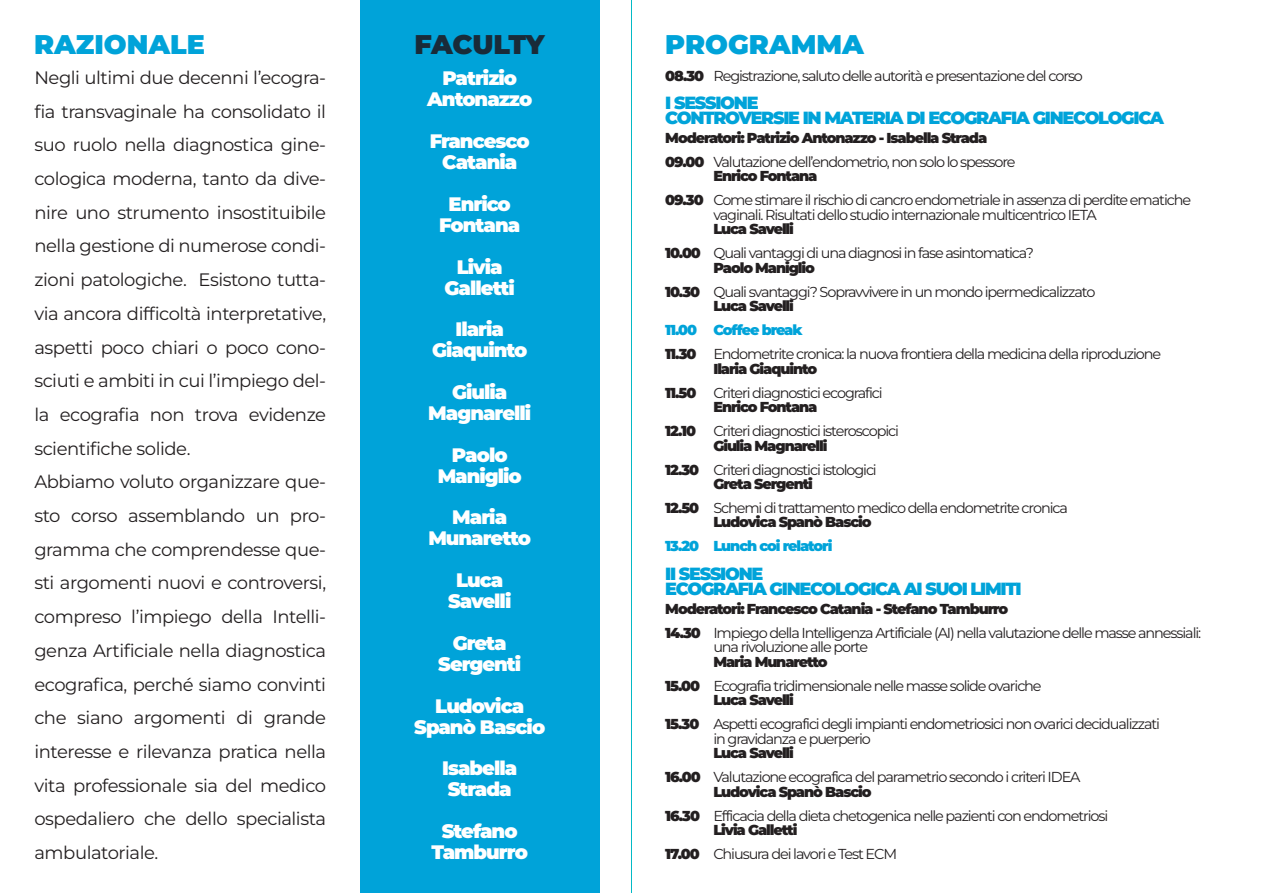
<style>
.page{position:relative;width:1263px;height:893px;background:#fff}
.page>*{position:absolute;margin:0;border:0;box-sizing:border-box;transform-origin:0 0}
.t1{font:900 27px "Montserrat";color:#00a3d9}
.t2{font:900 27px "Montserrat";letter-spacing:-.015em;color:#192b39}
.t3{font:900 19.5px "Montserrat";letter-spacing:-.05em;color:#fff}
.t4{font:18px/33.8px "Montserrat";letter-spacing:-.025em;color:#231f20;text-align:justify}
.t5{font:900 17.55px "Montserrat";letter-spacing:-.075em;color:#00a3d9}
.t6{font:14.4px "Montserrat";letter-spacing:-.075em;color:#231f20}
.t7{font:900 14.4px "Montserrat";letter-spacing:-.075em;color:#231f20}
.t8{font:900 14.4px "Montserrat";letter-spacing:-.075em;color:#00a3d9}
.s1{font-weight:900}
</style>
<div class="page">
<div style="left:360px;top:0;width:239px;height:893px;background:#00a3d9"></div>
<hr style="left:631px;top:0;width:1px;height:893px;background:#03bac6">
<p class="t1" style="left:34px;top:26px;width:173px">RAZIONALE</p>
<p class="t1" style="left:665px;top:26px;width:200px">PROGRAMMA</p>
<p class="t2" style="left:414px;top:26px;width:132px">FACULTY</p>
<p class="t4" style="left:34px;top:60px;width:293px">Negli ultimi due decenni l’ecogra&shy;fia transvaginale ha consolidato il suo ruolo nella diagnostica gine&shy;cologica moderna, tanto da dive&shy;nire uno strumento insostituibile nella gestione di numerose condi&shy;zioni patologiche. Esistono tutta&shy;via ancora difficoltà interpretative, aspetti poco chiari o poco cono&shy;sciuti e ambiti in cui l’impiego del&shy;la ecografia non trova evidenze scientifiche solide.</p>
<p class="t4" style="left:34px;top:465px;width:293px">Abbiamo voluto organizzare que&shy;sto corso assemblando un pro&shy;gramma che comprendesse que&shy;sti argomenti nuovi e controversi, compreso l’impiego della Intelli&shy;genza Artificiale nella diagnostica ecografica, perché siamo convinti che siano argomenti di grande interesse e rilevanza pratica nella vita professionale sia del medico ospedaliero che dello specialista ambulatoriale.</p>
<p class="t3" style="left:442px;top:66px;width:76px">Patrizio</p>
<p class="t3" style="left:427px;top:86px;width:107px">Antonazzo</p>
<p class="t3" style="left:430px;top:128px;width:101px">Francesco</p>
<p class="t3" style="left:442px;top:149px;width:77px">Catania</p>
<p class="t3" style="left:449px;top:191px;width:64px">Enrico</p>
<p class="t3" style="left:439px;top:212px;width:83px">Fontana</p>
<p class="t3" style="left:457px;top:254px;width:47px">Livia</p>
<p class="t3" style="left:445px;top:275px;width:72px">Galletti</p>
<p class="t3" style="left:455px;top:316px;width:50px">Ilaria</p>
<p class="t3" style="left:432px;top:337px;width:97px">Giaquinto</p>
<p class="t3" style="left:452px;top:379px;width:57px">Giulia</p>
<p class="t3" style="left:428px;top:400px;width:105px">Magnarelli</p>
<p class="t3" style="left:452px;top:442px;width:57px">Paolo</p>
<p class="t3" style="left:438px;top:463px;width:86px">Maniglio</p>
<p class="t3" style="left:452px;top:505px;width:56px">Maria</p>
<p class="t3" style="left:428px;top:525px;width:104px">Munaretto</p>
<p class="t3" style="left:456px;top:567px;width:49px">Luca</p>
<p class="t3" style="left:448px;top:588px;width:65px">Savelli</p>
<p class="t3" style="left:453px;top:630px;width:56px">Greta</p>
<p class="t3" style="left:438px;top:651px;width:85px">Sergenti</p>
<p class="t3" style="left:435px;top:693px;width:90px">Ludovica</p>
<p class="t3" style="left:414px;top:714px;width:133px">Spanò Bascio</p>
<p class="t3" style="left:442px;top:755px;width:77px">Isabella</p>
<p class="t3" style="left:448px;top:776px;width:66px">Strada</p>
<p class="t3" style="left:442px;top:818px;width:78px">Stefano</p>
<p class="t3" style="left:431px;top:839px;width:98px">Tamburro</p>
<p class="t6" style="left:665px;top:66px;width:419px"><span class="s1">08.30</span> Registrazione, saluto delle autorità e presentazione del corso</p>
<p class="t5" style="left:665px;top:91px;width:95px">I SESSIONE</p>
<p class="t5" style="left:665px;top:106px;width:500px">CONTROVERSIE IN MATERIA DI ECOGRAFIA GINECOLOGICA</p>
<p class="t7" style="left:665px;top:128px;width:323px">Moderatori: Patrizio Antonazzo - Isabella Strada</p>
<p class="t6" style="left:665px;top:152px;width:352px"><span class="s1">09.00</span> Valutazione dell’endometrio, non solo lo spessore</p>
<p class="t7" style="left:713px;top:167px;width:106px">Enrico Fontana</p>
<p class="t6" style="left:665px;top:191px;width:527px"><span class="s1">09.30</span> Come stimare il rischio di cancro endometriale in assenza di perdite ematiche</p>
<p class="t6" style="left:713px;top:205px;width:385px">vaginali. Risultati dello studio internazionale multicentrico IETA</p>
<p class="t7" style="left:713px;top:220px;width:82px">Luca Savelli</p>
<p class="t6" style="left:665px;top:244px;width:370px"><span class="s1">10.00</span> Quali vantaggi di una diagnosi in fase asintomatica?</p>
<p class="t7" style="left:713px;top:258px;width:103px">Paolo Maniglio</p>
<p class="t6" style="left:665px;top:282px;width:432px"><span class="s1">10.30</span> Quali svantaggi? Sopravvivere in un mondo ipermedicalizzato</p>
<p class="t7" style="left:713px;top:296px;width:82px">Luca Savelli</p>
<p class="t8" style="left:665px;top:320px;width:139px">11.00 Coffee break</p>
<p class="t6" style="left:665px;top:344px;width:497px"><span class="s1">11.30</span> Endometrite cronica: la nuova frontiera della medicina della riproduzione</p>
<p class="t7" style="left:713px;top:359px;width:105px">Ilaria Giaquinto</p>
<p class="t6" style="left:665px;top:383px;width:219px"><span class="s1">11.50</span> Criteri diagnostici ecografici</p>
<p class="t7" style="left:713px;top:397px;width:106px">Enrico Fontana</p>
<p class="t6" style="left:665px;top:421px;width:235px"><span class="s1">12.10</span> Criteri diagnostici isteroscopici</p>
<p class="t7" style="left:713px;top:436px;width:116px">Giulia Magnarelli</p>
<p class="t6" style="left:665px;top:460px;width:213px"><span class="s1">12.30</span> Criteri diagnostici istologici</p>
<p class="t7" style="left:713px;top:474px;width:101px">Greta Sergenti</p>
<p class="t6" style="left:665px;top:498px;width:404px"><span class="s1">12.50</span> Schemi di trattamento medico della endometrite cronica</p>
<p class="t7" style="left:713px;top:513px;width:160px">Ludovica Spanò Bascio</p>
<p class="t8" style="left:665px;top:537px;width:169px">13.20 Lunch coi relatori</p>
<p class="t5" style="left:665px;top:562px;width:100px">II SESSIONE</p>
<p class="t5" style="left:665px;top:577px;width:358px">ECOGRAFIA GINECOLOGICA AI SUOI LIMITI</p>
<p class="t7" style="left:665px;top:599px;width:345px">Moderatori: Francesco Catania - Stefano Tamburro</p>
<p class="t6" style="left:665px;top:623px;width:537px"><span class="s1">14.30</span> Impiego della Intelligenza Artificiale (AI) nella valutazione delle masse annessiali:</p>
<p class="t6" style="left:713px;top:638px;width:156px">una rivoluzione alle porte</p>
<p class="t7" style="left:713px;top:652px;width:116px">Maria Munaretto</p>
<p class="t6" style="left:665px;top:676px;width:378px"><span class="s1">15.00</span> Ecografia tridimensionale nelle masse solide ovariche</p>
<p class="t7" style="left:713px;top:690px;width:82px">Luca Savelli</p>
<p class="t6" style="left:665px;top:714px;width:496px"><span class="s1">15.30</span> Aspetti ecografici degli impianti endometriosici non ovarici decidualizzati</p>
<p class="t6" style="left:713px;top:729px;width:159px">in gravidanza e puerperio</p>
<p class="t7" style="left:713px;top:743px;width:82px">Luca Savelli</p>
<p class="t6" style="left:665px;top:767px;width:417px"><span class="s1">16.00</span> Valutazione ecografica del parametrio secondo i criteri IDEA</p>
<p class="t7" style="left:713px;top:782px;width:160px">Ludovica Spanò Bascio</p>
<p class="t6" style="left:665px;top:806px;width:444px"><span class="s1">16.30</span> Efficacia della dieta chetogenica nelle pazienti con endometriosi</p>
<p class="t7" style="left:713px;top:820px;width:85px">Livia Galletti</p>
<p class="t6" style="left:665px;top:844px;width:233px"><span class="s1">17.00</span> Chiusura dei lavori e Test ECM</p>
</div>
